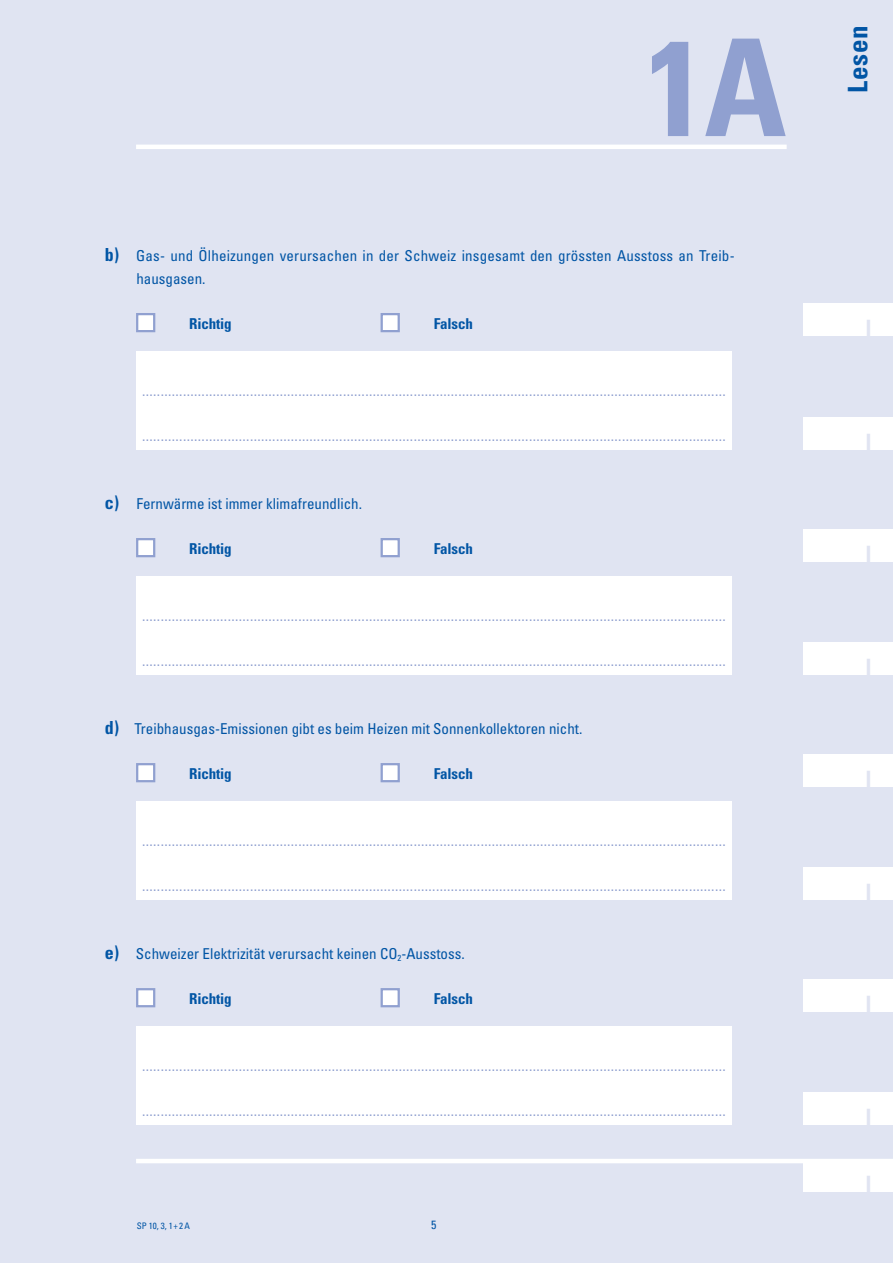
<style>
.page{position:relative;width:893px;height:1263px;background:#e0e4f2}
.page>*{position:absolute;margin:0;border:0;box-sizing:border-box;transform-origin:0 0}
.t1{font:700 condensed 135px "Univers";color:#90a0d0}
.t2{font:700 condensed 27px "Univers";letter-spacing:.025em;color:#0155a5}
.t3{font:700 condensed 22.5px "Univers";color:#e0e4f2}
.t4{font:700 condensed 18px "Univers";color:#0155a5}
.t5{font:condensed 15px "Univers";color:#90a0d0}
.t6{font:condensed 15px/22.5px "Univers";color:#0155a5}
.t7{font:700 condensed 15px "Univers";letter-spacing:-.01em;color:#0155a5}
.t8{font:condensed 12px "Univers";color:#0155a5}
.t9{font:condensed 9px "Univers";color:#0155a5}
</style>
<div class="page">
<div style="left:136px;top:313px;width:19px;height:19px;background:#fff;border:2px solid #90a0d0"></div>
<div style="left:381px;top:313px;width:19px;height:19px;background:#fff;border:2px solid #90a0d0"></div>
<div style="left:136px;top:538px;width:19px;height:19px;background:#fff;border:2px solid #90a0d0"></div>
<div style="left:381px;top:538px;width:19px;height:19px;background:#fff;border:2px solid #90a0d0"></div>
<div style="left:136px;top:763px;width:19px;height:19px;background:#fff;border:2px solid #90a0d0"></div>
<div style="left:381px;top:763px;width:19px;height:19px;background:#fff;border:2px solid #90a0d0"></div>
<div style="left:136px;top:988px;width:19px;height:19px;background:#fff;border:2px solid #90a0d0"></div>
<div style="left:381px;top:988px;width:19px;height:19px;background:#fff;border:2px solid #90a0d0"></div>
<hr style="left:136px;top:145px;width:651px;height:4px;background:#fff">
<div style="left:804px;top:529px;width:89px;height:33px;background:#fff"></div>
<div style="left:804px;top:303px;width:89px;height:33px;background:#fff"></div>
<div style="left:804px;top:754px;width:89px;height:33px;background:#fff"></div>
<div style="left:804px;top:979px;width:89px;height:33px;background:#fff"></div>
<div style="left:136px;top:1026px;width:595px;height:98px;background:#fff"></div>
<div style="left:136px;top:351px;width:595px;height:98px;background:#fff"></div>
<div style="left:136px;top:576px;width:595px;height:98px;background:#fff"></div>
<div style="left:136px;top:801px;width:595px;height:99px;background:#fff"></div>
<div style="left:804px;top:417px;width:89px;height:32px;background:#fff"></div>
<div style="left:804px;top:642px;width:89px;height:32px;background:#fff"></div>
<div style="left:804px;top:867px;width:89px;height:33px;background:#fff"></div>
<div style="left:804px;top:1092px;width:89px;height:32px;background:#fff"></div>
<hr style="left:136px;top:1159px;width:757px;height:4px;background:#fff">
<div style="left:804px;top:1159px;width:89px;height:33px;background:#fff"></div>
<h1 class="t1" style="left:645px;top:5px;width:143px">1A</h1>
<h2 class="t2" style="left:841px;top:93px;width:69px;rotate:-90deg">Lesen</h2>
<p class="t4" style="left:105px;top:244px;width:16px">b)</p>
<p class="t6" style="left:136px;top:244px;width:598px">Gas- und Ölheizungen verursachen in der Schweiz insgesamt den grössten Ausstoss an Treib&shy;hausgasen.</p>
<p class="t7" style="left:189px;top:314px;width:44px">Richtig</p>
<p class="t7" style="left:434px;top:314px;width:41px">Falsch</p>
<h3 class="t3" style="left:865px;top:314px;width:8px">l</h3>
<p class="t5" style="left:142px;top:381px;width:585px">.............................................................................................................................................................</p>
<p class="t5" style="left:142px;top:426px;width:585px">.............................................................................................................................................................</p>
<h3 class="t3" style="left:865px;top:428px;width:8px">l</h3>
<p class="t4" style="left:105px;top:491px;width:16px">c)</p>
<p class="t6" style="left:136px;top:491px;width:227px">Fernwärme ist immer klimafreundlich.</p>
<p class="t7" style="left:189px;top:539px;width:44px">Richtig</p>
<p class="t7" style="left:434px;top:539px;width:41px">Falsch</p>
<h3 class="t3" style="left:865px;top:540px;width:8px">l</h3>
<p class="t5" style="left:142px;top:606px;width:585px">.............................................................................................................................................................</p>
<p class="t5" style="left:142px;top:651px;width:585px">.............................................................................................................................................................</p>
<h3 class="t3" style="left:865px;top:653px;width:8px">l</h3>
<p class="t4" style="left:105px;top:716px;width:16px">d)</p>
<p class="t6" style="left:135px;top:716px;width:449px">Treibhausgas-Emissionen gibt es beim Heizen mit Sonnenkollektoren nicht.</p>
<p class="t7" style="left:189px;top:764px;width:44px">Richtig</p>
<p class="t7" style="left:434px;top:764px;width:41px">Falsch</p>
<h3 class="t3" style="left:865px;top:765px;width:8px">l</h3>
<p class="t5" style="left:142px;top:831px;width:585px">.............................................................................................................................................................</p>
<p class="t5" style="left:142px;top:876px;width:585px">.............................................................................................................................................................</p>
<h3 class="t3" style="left:865px;top:878px;width:8px">l</h3>
<p class="t4" style="left:105px;top:941px;width:16px">e)</p>
<p class="t6" style="left:136px;top:941px;width:330px">Schweizer Elektrizität verursacht keinen CO<sub>2</sub>-Ausstoss.</p>
<p class="t7" style="left:189px;top:989px;width:44px">Richtig</p>
<p class="t7" style="left:434px;top:989px;width:41px">Falsch</p>
<h3 class="t3" style="left:865px;top:990px;width:8px">l</h3>
<p class="t5" style="left:142px;top:1056px;width:585px">.............................................................................................................................................................</p>
<p class="t5" style="left:142px;top:1101px;width:585px">.............................................................................................................................................................</p>
<h3 class="t3" style="left:865px;top:1103px;width:8px">l</h3>
<h3 class="t3" style="left:865px;top:1170px;width:8px">l</h3>
<p class="t9" style="left:137px;top:1220px;width:54px">SP 10, 3, 1+ 2A</p>
<p class="t8" style="left:431px;top:1217px;width:7px">5</p>
</div>
